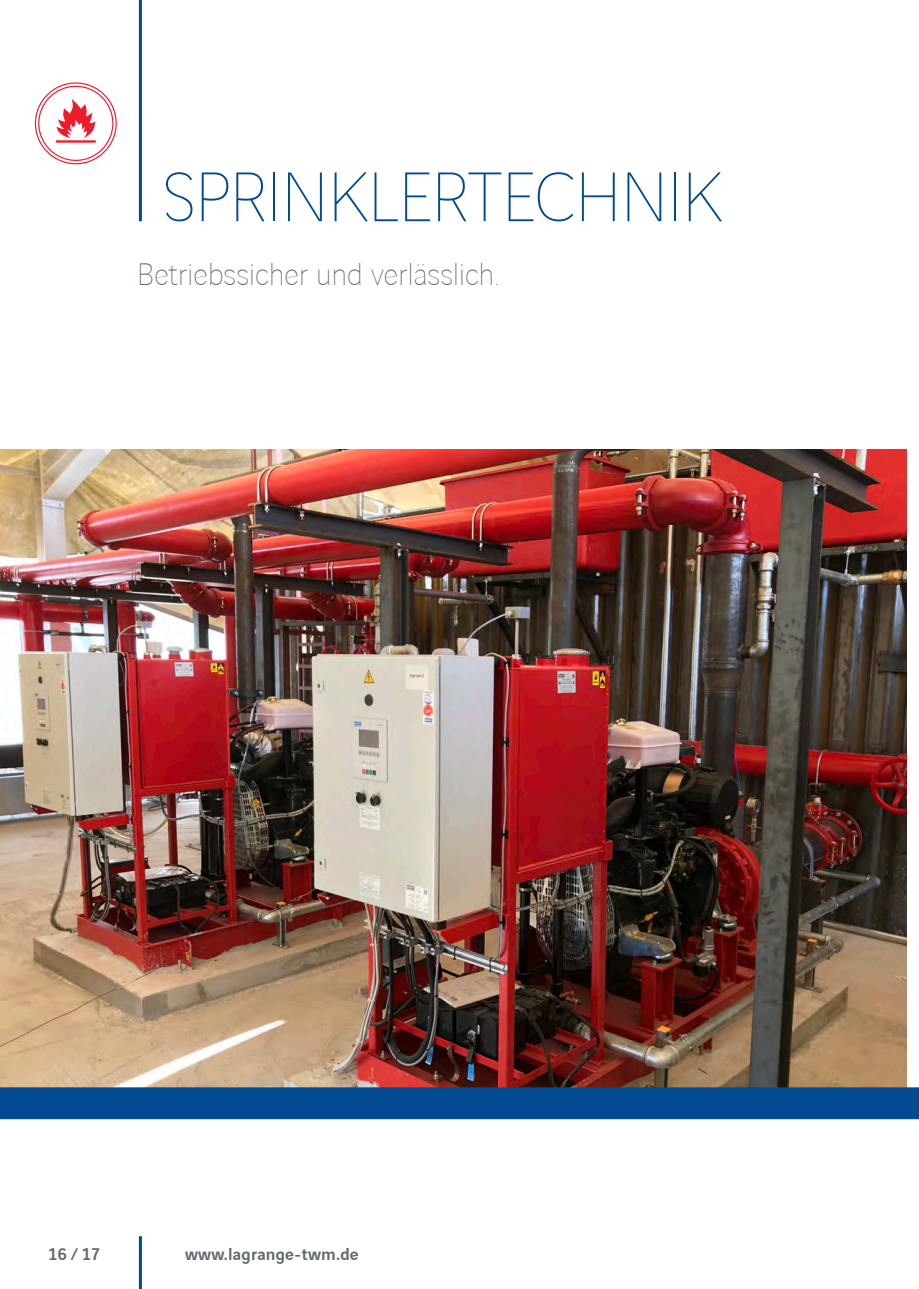
<style>
.page{position:relative;width:919px;height:1289px;background:#fff}
.page>*{position:absolute;margin:0;border:0;box-sizing:border-box;transform-origin:0 0}
.t1{font:200 75px "Vinci Sans";letter-spacing:-.025em;color:#014990}
.t2{font:200 33px "Vinci Sans";letter-spacing:-.005em;color:#5f696f}
.t3{font:500 18px "Vinci Sans";letter-spacing:.01em;color:#5f696f}
</style>
<div class="page">
<img style="left:0;top:449px;width:906px;height:638px">
<div style="left:35px;top:82px;width:82px;height:82px;border:1px solid #ee1b2c;border-radius:50%"></div>
<div style="left:38px;top:86px;width:75px;height:75px;border:1px solid #ee1b2c;border-radius:50%"></div>
<svg style="left:56px;top:99px;width:39px;height:39px"></svg>
<hr style="left:56px;top:140px;width:40px;height:3px;background:#ee1b2c">
<hr style="left:139px;top:1236px;width:3px;height:52px;background:#014990">
<div style="left:0;top:1087px;width:918px;height:32px;background:#014990"></div>
<hr style="left:139px;top:0;width:3px;height:221px;background:#014990">
<h1 class="t1" style="left:162px;top:144px;width:560px">SPRINKLERTECHNIK</h1>
<p class="t2" style="left:137px;top:251px;width:364px">Betriebssicher und verlässlich.</p>
<p class="t3" style="left:49px;top:1240px;width:53px">16 / 17</p>
<p class="t3" style="left:185px;top:1240px;width:175px">www.lagrange-twm.de</p>
</div>
